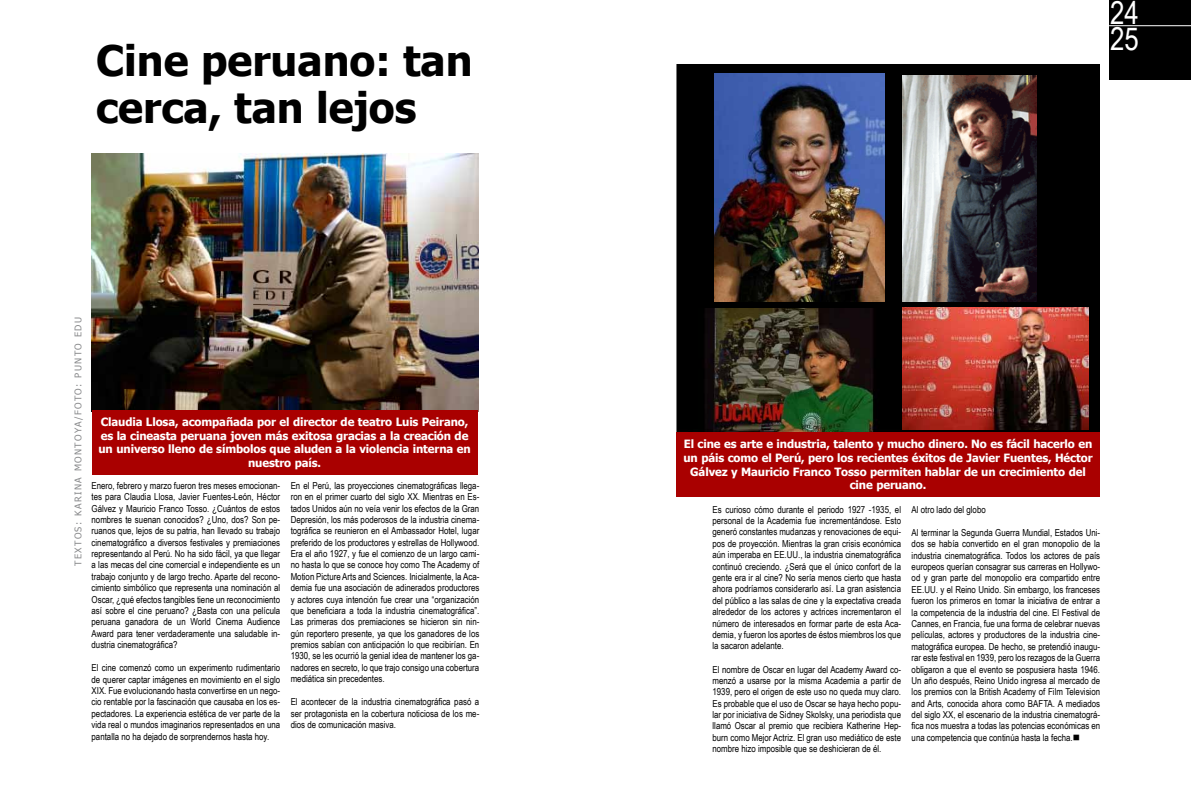
<style>
.page{position:relative;width:1191px;height:794px;background:#fff}
.page>*{position:absolute;margin:0;border:0;box-sizing:border-box;transform-origin:0 0}
.t1{font:700 42px/47.2px "Tahoma";color:#000}
.t2{font:31.5px/26.2px "Arial Narrow";color:#fff}
.t3{font:700 11.38px/13.7px "Tahoma";letter-spacing:-.01em;color:#fff;text-align:center}
.t4{font:9.62px/11.4px "Arial Narrow";color:#000;text-align:justify}
.t5{font:9.19px "Tahoma";letter-spacing:.15em;color:#87888a}
</style>
<div class="page">
<div style="left:677px;top:64px;width:422px;height:369px;background:#000"></div>
<div style="left:1109px;top:0;width:82px;height:79px;background:#000"></div>
<hr style="left:1109px;top:25px;width:82px;height:1px;background:#fff">
<img style="left:92px;top:153px;width:386px;height:258px">
<img style="left:714px;top:74px;width:170px;height:227px">
<img style="left:705px;top:308px;width:171px;height:124px">
<img style="left:902px;top:75px;width:134px;height:226px">
<img style="left:902px;top:307px;width:186px;height:122px">
<div style="left:92px;top:410px;width:385px;height:64px;background:#a90000"></div>
<div style="left:676px;top:432px;width:423px;height:64px;background:#a90000"></div>
<h1 class="t1" style="left:96px;top:34px;width:378px">Cine peruano: tan cerca, tan lejos</h1>
<p class="t5" style="left:72px;top:566px;width:250px;rotate:-90deg">TEXTOs: Karina Montoya/FOTO: PUNTO EDU</p>
<p class="t3" style="left:98px;top:414px;width:374px">Claudia Llosa, acompañada por el director de teatro Luis Peirano, es la cineasta peruana joven más exitosa gracias a la creación de un universo lleno de símbolos que aluden a la violencia interna en nuestro país.</p>
<p class="t4" style="left:92px;top:479px;width:190px">Enero, febrero y marzo fueron tres meses emocionan&shy;tes para Claudia Llosa, Javier Fuentes-León, Héctor Gálvez y Mauricio Franco Tosso. ¿Cuántos de estos nombres te suenan conocidos? ¿Uno, dos? Son pe&shy;ruanos que, lejos de su patria, han llevado su trabajo cinematográfico a diversos festivales y premiaciones representando al Perú. No ha sido fácil, ya que llegar a las mecas del cine comercial e independiente es un trabajo conjunto y de largo trecho. Aparte del recono&shy;cimiento simbólico que representa una nominación al Oscar, ¿qué efectos tangibles tiene un reconocimiento así sobre el cine peruano? ¿Basta con una película peruana ganadora de un World Cinema Audience Award para tener verdaderamente una saludable in&shy;dustria cinematográfica?</p>
<p class="t4" style="left:92px;top:662px;width:190px">El cine comenzó como un experimento rudimentario de querer captar imágenes en movimiento en el siglo XIX. Fue evolucionando hasta convertirse en un nego&shy;cio rentable por la fascinación que causaba en los es&shy;pectadores. La experiencia estética de ver parte de la vida real o mundos imaginarios representados en una pantalla no ha dejado de sorprendernos hasta hoy.</p>
<p class="t4" style="left:291px;top:479px;width:190px">En el Perú, las proyecciones cinematográficas llega&shy;ron en el primer cuarto del siglo XX. Mientras en Es&shy;tados Unidos aún no veía venir los efectos de la Gran Depresión, los más poderosos de la industria cinema&shy;tográfica se reunieron en el Ambassador Hotel, lugar preferido de los productores y estrellas de Hollywood.<br>Era el año 1927, y fue el comienzo de un largo cami&shy;no hasta lo que se conoce hoy como The Academy of Motion Picture Arts and Sciences. Inicialmente, la Aca&shy;demia fue una asociación de adinerados productores y actores cuya intención fue crear una “organización que beneficiara a toda la industria cinematográfica”.<br>Las primeras dos premiaciones se hicieron sin nin&shy;gún reportero presente, ya que los ganadores de los premios sabían con anticipación lo que recibirían. En 1930, se les ocurrió la genial idea de mantener los ga&shy;nadores en secreto, lo que trajo consigo una cobertura mediática sin precedentes.</p>
<p class="t4" style="left:291px;top:696px;width:190px">El acontecer de la industria cinematográfica pasó a ser protagonista en la cobertura noticiosa de los me&shy;dios de comunicación masiva.</p>
<h2 class="t2" style="left:1110px;top:-2px;width:30px">24<br>25</h2>
<p class="t3" style="left:683px;top:437px;width:411px">El cine es arte e industria, talento y mucho dinero. No es fácil hacerlo en un páis como el Perú, pero los recientes éxitos de Javier Fuentes, Héctor Gálvez y Mauricio Franco Tosso permiten hablar de un crecimiento del cine peruano.</p>
<p class="t4" style="left:712px;top:503px;width:190px">Es curioso cómo durante el periodo 1927 -1935, el personal de la Academia fue incrementándose. Esto generó constantes mudanzas y renovaciones de equi&shy;pos de proyección. Mientras la gran crisis económica aún imperaba en EE.UU., la industria cinematográfica continuó creciendo. ¿Será que el único confort de la gente era ir al cine? No sería menos cierto que hasta ahora podríamos considerarlo así. La gran asistencia del público a las salas de cine y la expectativa creada alrededor de los actores y actrices incrementaron el número de interesados en formar parte de esta Aca&shy;demia, y fueron los aportes de éstos miembros los que la sacaron adelante.</p>
<p class="t4" style="left:712px;top:663px;width:190px">El nombre de Oscar en lugar del Academy Award co&shy;menzó a usarse por la misma Academia a partir de 1939, pero el origen de este uso no queda muy claro.<br>Es probable que el uso de Oscar se haya hecho popu&shy;lar por iniciativa de Sidney Skolsky, una periodista que llamó Oscar al premio que recibiera Katherine Hep&shy;burn como Mejor Actriz. El gran uso mediático de este nombre hizo imposible que se deshicieran de él.</p>
<p class="t4" style="left:911px;top:503px;width:76px">Al otro lado del globo</p>
<p class="t4" style="left:911px;top:526px;width:190px">Al terminar la Segunda Guerra Mundial, Estados Uni&shy;dos se había convertido en el gran monopolio de la industria cinematográfica. Todos los actores de país europeos querían consagrar sus carreras en Hollywo&shy;od y gran parte del monopolio era compartido entre EE.UU. y el Reino Unido. Sin embargo, los franceses fueron los primeros en tomar la iniciativa de entrar a la competencia de la industria del cine. El Festival de Cannes, en Francia, fue una forma de celebrar nuevas películas, actores y productores de la industria cine&shy;matográfica europea. De hecho, se pretendió inaugu&shy;rar este festival en 1939, pero los rezagos de la Guerra obligaron a que el evento se pospusiera hasta 1946.<br>Un año después, Reino Unido ingresa al mercado de los premios con la British Academy of Film Television and Arts, conocida ahora como BAFTA. A mediados del siglo XX, el escenario de la industria cinematográ&shy;fica nos muestra a todas las potencias económicas en una competencia que continúa hasta la fecha.■</p>
</div>
